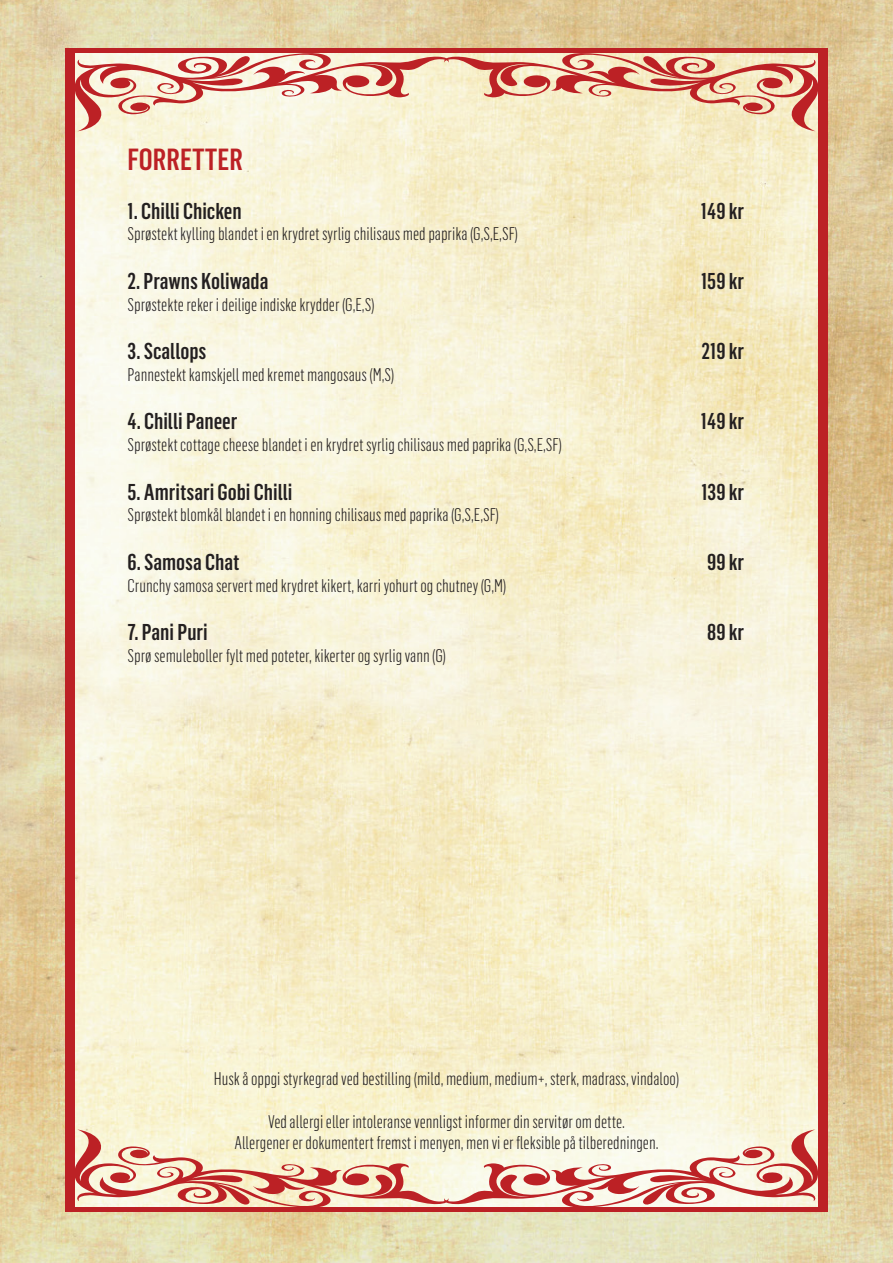
<style>
.page{position:relative;width:893px;height:1263px;background:#fff}
.page>*{position:absolute;margin:0;border:0;box-sizing:border-box;transform-origin:0 0}
.t1{font:500 30px "Flama Condensed";color:#bc2125}
.t2{font:500 22.5px "Flama Condensed";color:#231f20}
.t3{font:300 18px/21.6px "Flama Condensed";color:#231f20;text-align:center}
</style>
<div class="page">
<img style="left:0;top:0;width:893px;height:1263px">
<div style="left:65px;top:48px;width:763px;height:5px;background:#bc2125"></div>
<div style="left:65px;top:48px;width:10px;height:1161px;background:#bc2125"></div>
<div style="left:65px;top:1207px;width:763px;height:5px;background:#bc2125"></div>
<div style="left:818px;top:49px;width:10px;height:1160px;background:#bc2125"></div>
<svg style="left:75px;top:1129px;width:743px;height:78px;background:#ebc7b4"></svg>
<svg style="left:75px;top:53px;width:743px;height:78px;background:#ebc7af"></svg>
<h1 class="t1" style="left:128px;top:141px;width:117px">FORRETTER</h1>
<p class="t2" style="left:128px;top:197px;width:116px">1. Chilli Chicken</p>
<p class="t2" style="left:701px;top:197px;width:45px">149 kr</p>
<p class="t3" style="left:128px;top:223px;width:392px">Sprøstekt kylling blandet i en krydret syrlig chilisaus med paprika (G,S,E,SF)</p>
<p class="t2" style="left:128px;top:267px;width:142px">2. Prawns Koliwada</p>
<p class="t2" style="left:701px;top:267px;width:45px">159 kr</p>
<p class="t3" style="left:128px;top:293px;width:248px">Sprøstekte reker i deilige indiske krydder (G,E,S)</p>
<p class="t2" style="left:128px;top:337px;width:80px">3. Scallops</p>
<p class="t2" style="left:702px;top:337px;width:44px">219 kr</p>
<p class="t3" style="left:128px;top:363px;width:268px">Pannestekt kamskjell med kremet mangosaus (M,S)</p>
<p class="t2" style="left:128px;top:407px;width:111px">4. Chilli Paneer</p>
<p class="t2" style="left:701px;top:407px;width:45px">149 kr</p>
<p class="t3" style="left:128px;top:433px;width:436px">Sprøstekt cottage cheese blandet i en krydret syrlig chilisaus med paprika (G,S,E,SF)</p>
<p class="t2" style="left:128px;top:477px;width:166px">5. Amritsari Gobi Chilli</p>
<p class="t2" style="left:701px;top:477px;width:44px">139 kr</p>
<p class="t3" style="left:128px;top:504px;width:373px">Sprøstekt blomkål blandet i en honning chilisaus med paprika (G,S,E,SF)</p>
<p class="t2" style="left:128px;top:548px;width:113px">6. Samosa Chat</p>
<p class="t2" style="left:707px;top:548px;width:39px">99 kr</p>
<p class="t3" style="left:128px;top:574px;width:380px">Crunchy samosa servert med krydret kikert, karri yohurt og chutney (G,M)</p>
<p class="t2" style="left:128px;top:618px;width:82px">7. Pani Puri</p>
<p class="t2" style="left:707px;top:618px;width:38px">89 kr</p>
<p class="t3" style="left:128px;top:644px;width:320px">Sprø semuleboller fylt med poteter, kikerter og syrlig vann (G)</p>
<p class="t3" style="left:214px;top:1067px;width:467px">Husk å oppgi styrkegrad ved bestilling (mild, medium, medium+, sterk, madrass, vindaloo)</p>
<p class="t3" style="left:234px;top:1110px;width:426px">Ved allergi eller intoleranse vennligst informer din servitør om dette.<br>Allergener er dokumentert fremst i menyen, men vi er fleksible på tilberedningen.</p>
</div>
